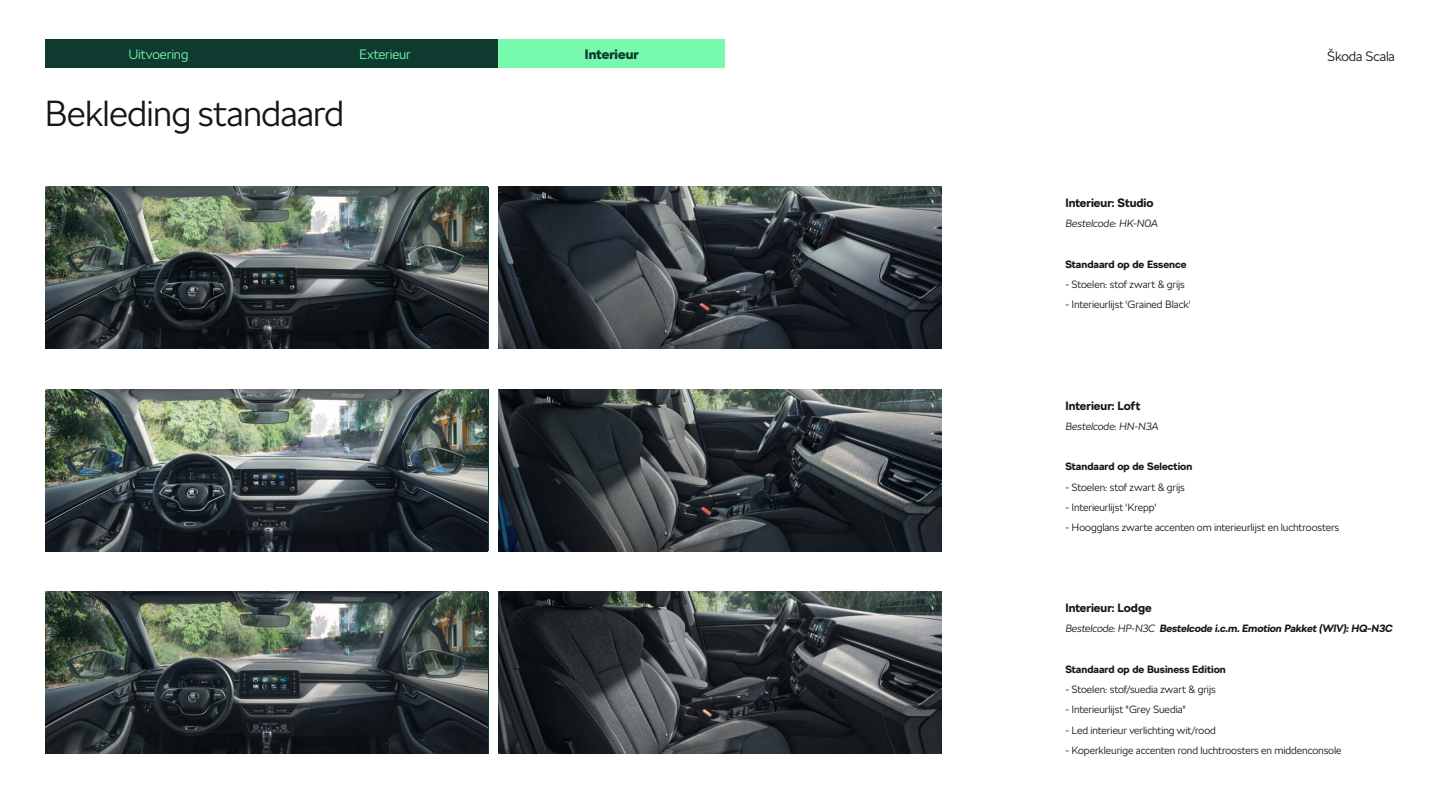
<style>
.page{position:relative;width:1440px;height:810px;background:#fff}
.page>*{position:absolute;margin:0;border:0;box-sizing:border-box;transform-origin:0 0}
.t1{font:300 36px "SKODA Next";letter-spacing:-.015em;color:#161718}
.t2{font:300 13.5px "SKODA Next";letter-spacing:-.01em;color:#78faae}
.t3{font:300 13.5px "SKODA Next";letter-spacing:-.01em;color:#161718}
.t4{font:900 13.5px "SKODA Next";color:#0e3a2f}
.t5{font:700 12px "SKODA Next";color:#161718}
.t6{font:300 10.5px "SKODA Next";letter-spacing:-.01em;color:#161718}
.t7{font:700 10.5px "SKODA Next";color:#161718}
.t8{font:italic 700 10.5px "SKODA Next";letter-spacing:-.01em;color:#161718}
.t9{font:italic 300 10.5px "SKODA Next";letter-spacing:-.005em;color:#161718}
.s1{font-weight:300}
</style>
<div class="page">
<img style="left:499px;top:187px;width:442px;height:162px">
<img style="left:499px;top:389px;width:442px;height:162px">
<img style="left:499px;top:592px;width:442px;height:162px">
<img style="left:45px;top:187px;width:443px;height:162px">
<img style="left:45px;top:389px;width:443px;height:162px">
<img style="left:45px;top:592px;width:443px;height:162px">
<div style="left:45px;top:39px;width:227px;height:29px;background:#0e3a2f"></div>
<div style="left:272px;top:39px;width:227px;height:29px;background:#0e3a2f"></div>
<div style="left:499px;top:39px;width:226px;height:29px;background:#78faae"></div>
<p class="t2" style="left:128px;top:46px;width:62px">Uitvoering</p>
<p class="t2" style="left:359px;top:46px;width:53px">Exterieur</p>
<p class="t4" style="left:585px;top:46px;width:55px">Interieur</p>
<p class="t3" style="left:1327px;top:49px;width:69px">Škoda Scala</p>
<h1 class="t1" style="left:45px;top:92px;width:301px">Bekleding standaard</h1>
<p class="t5" style="left:1065px;top:196px;width:90px">Interieur: Studio</p>
<p class="t9" style="left:1065px;top:217px;width:94px">Bestelcode: HK-N0A</p>
<p class="t7" style="left:1065px;top:258px;width:123px">Standaard op de Essence</p>
<p class="t6" style="left:1065px;top:278px;width:121px">- Stoelen: stof zwart &amp; grijs</p>
<p class="t6" style="left:1065px;top:298px;width:127px">- Interieurlijst 'Grained Black'</p>
<p class="t5" style="left:1065px;top:398px;width:76px">Interieur: Loft</p>
<p class="t9" style="left:1065px;top:420px;width:95px">Bestelcode: HN-N3A</p>
<p class="t7" style="left:1065px;top:460px;width:128px">Standaard op de Selection</p>
<p class="t6" style="left:1065px;top:481px;width:121px">- Stoelen: stof zwart &amp; grijs</p>
<p class="t6" style="left:1065px;top:501px;width:93px">- Interieurlijst 'Krepp'</p>
<p class="t6" style="left:1065px;top:521px;width:275px">- Hoogglans zwarte accenten om interieurlijst en luchtroosters</p>
<p class="t5" style="left:1065px;top:601px;width:88px">Interieur: Lodge</p>
<p class="t8" style="left:1065px;top:622px;width:329px"><span class="s1">Bestelcode: HP-N3C</span> Bestelcode i.c.m. Emotion Pakket (WIV): HQ-N3C</p>
<p class="t7" style="left:1065px;top:663px;width:162px">Standaard op de Business Edition</p>
<p class="t6" style="left:1065px;top:683px;width:152px">- Stoelen: stof/suedia zwart &amp; grijs</p>
<p class="t6" style="left:1065px;top:703px;width:122px">- Interieurlijst "Grey Suedia"</p>
<p class="t6" style="left:1065px;top:724px;width:152px">- Led interieur verlichting wit/rood</p>
<p class="t6" style="left:1065px;top:744px;width:278px">- Koperkleurige accenten rond luchtroosters en middenconsole</p>
</div>
